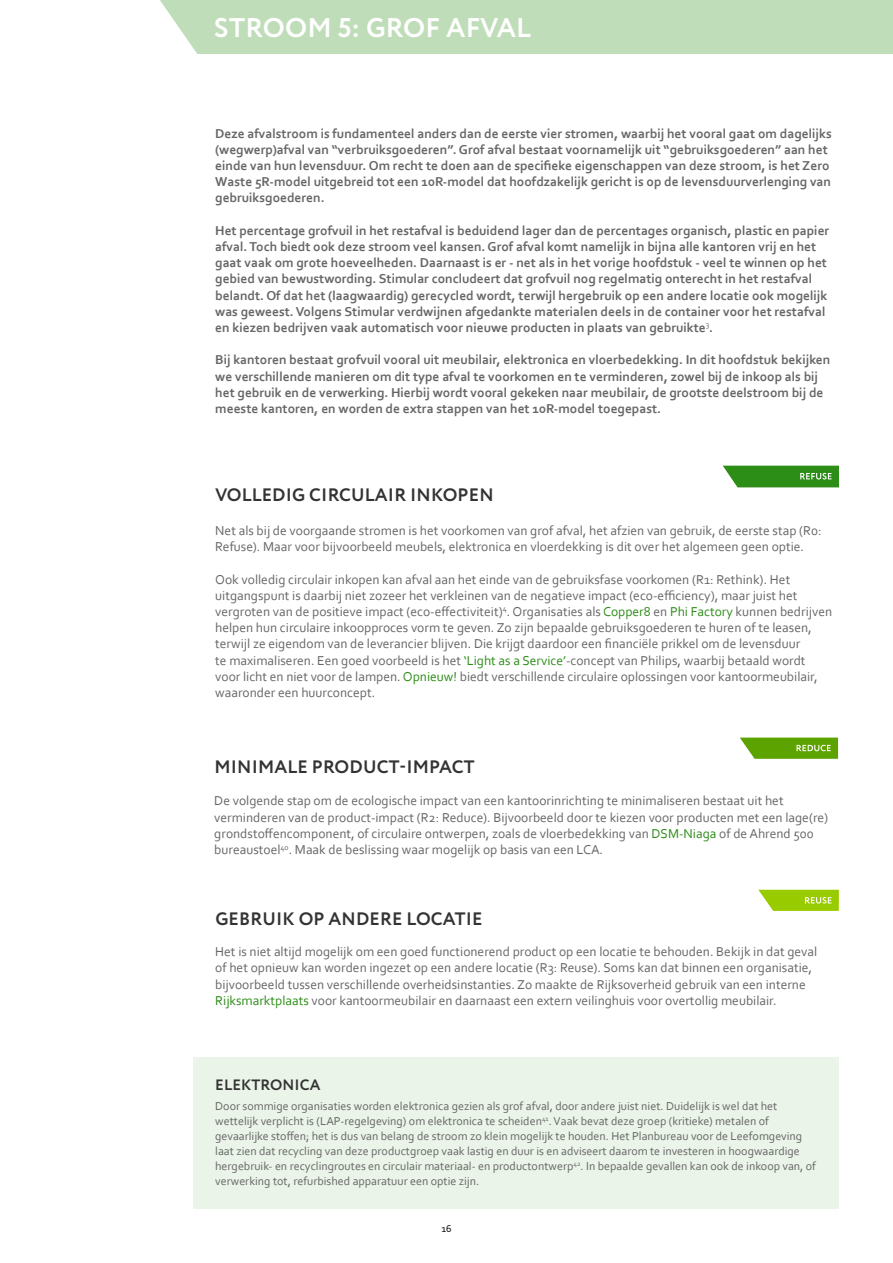
<style>
.page{position:relative;width:893px;height:1263px;background:#fff}
.page>*{position:absolute;margin:0;border:0;box-sizing:border-box;transform-origin:0 0}
.t1{font:700 27px "Circe";letter-spacing:.01em;color:#fff}
.t2{font:700 18px "Circe";letter-spacing:.01em;color:#333}
.t3{font:700 15px "Circe";letter-spacing:.01em;color:#333}
.t4{font:13.5px/16.2px "Corbel";color:#666}
.t5{font:700 13.5px/16.2px "Corbel";color:#666}
.t6{font:12px/15px "Corbel";color:#666}
.t7{font:10.5px "Corbel";color:#000}
.s1{color:#2c8d17}
</style>
<div class="page">
<svg style="left:758px;top:890px;width:81px;height:21px;background:#a7d325"></svg>
<div style="left:160px;top:0;width:733px;height:54px;background:#c0ddb9"></div>
<svg style="left:740px;top:738px;width:98px;height:21px;background:#71ae20"></svg>
<div style="left:194px;top:1057px;width:645px;height:152px;background:#eaf4e8"></div>
<svg style="left:723px;top:466px;width:116px;height:21px;background:#40982d"></svg>
<h1 class="t1" style="left:214px;top:9px;width:319px">STROOM 5: GROF AFVAL</h1>
<p class="t5" style="left:215px;top:125px;width:618px">Deze afvalstroom is fundamenteel anders dan de eerste vier stromen, waarbij het vooral gaat om dagelijks (wegwerp)afval van “verbruiksgoederen”. Grof afval bestaat voornamelijk uit “gebruiksgoederen” aan het einde van hun levensduur. Om recht te doen aan de specifieke eigenschappen van deze stroom, is het Zero Waste 5R-model uitgebreid tot een 10R-model dat hoofdzakelijk gericht is op de levensduurverlenging van gebruiksgoederen.</p>
<p class="t5" style="left:215px;top:222px;width:616px">Het percentage grofvuil in het restafval is beduidend lager dan de percentages organisch, plastic en papier afval. Toch biedt ook deze stroom veel kansen. Grof afval komt namelijk in bijna alle kantoren vrij en het gaat vaak om grote hoeveelheden. Daarnaast is er - net als in het vorige hoofdstuk - veel te winnen op het gebied van bewustwording. Stimular concludeert dat grofvuil nog regelmatig onterecht in het restafval belandt. Of dat het (laagwaardig) gerecycled wordt, terwijl hergebruik op een andere locatie ook mogelijk was geweest. Volgens Stimular verdwijnen afgedankte materialen deels in de container voor het restafval en kiezen bedrijven vaak automatisch voor nieuwe producten in plaats van gebruikte<sup>3</sup>.</p>
<p class="t5" style="left:215px;top:351px;width:617px">Bij kantoren bestaat grofvuil vooral uit meubilair, elektronica en vloerbedekking. In dit hoofdstuk bekijken we verschillende manieren om dit type afval te voorkomen en te verminderen, zowel bij de inkoop als bij het gebruik en de verwerking. Hierbij wordt vooral gekeken naar meubilair, de grootste deelstroom bij de meeste kantoren, en worden de extra stappen van het 10R-model toegepast.</p>
<h2 class="t2" style="left:215px;top:483px;width:280px">VOLLEDIG CIRCULAIR INKOPEN</h2>
<p class="t4" style="left:215px;top:522px;width:608px">Net als bij de voorgaande stromen is het voorkomen van grof afval, het afzien van gebruik, de eerste stap (R0:<br>Refuse). Maar voor bijvoorbeeld meubels, elektronica en vloerdekking is dit over het algemeen geen optie.</p>
<p class="t4" style="left:215px;top:571px;width:618px">Ook volledig circulair inkopen kan afval aan het einde van de gebruiksfase voorkomen (R1: Rethink). Het uitgangspunt is daarbij niet zozeer het verkleinen van de negatieve impact (eco-efficiency), maar juist het vergroten van de positieve impact (eco-effectiviteit)<sup>4</sup>. Organisaties als <span class="s1">Copper8</span> en <span class="s1">Phi Factory</span> kunnen bedrijven helpen hun circulaire inkoopproces vorm te geven. Zo zijn bepaalde gebruiksgoederen te huren of te leasen, terwijl ze eigendom van de leverancier blijven. Die krijgt daardoor een financiële prikkel om de levensduur<br>te maximaliseren. Een goed voorbeeld is het <span class="s1">‘Light as a Service’</span>-concept van Philips, waarbij betaald wordt voor licht en niet voor de lampen. <span class="s1">Opnieuw!</span> biedt verschillende circulaire oplossingen voor kantoormeubilair, waaronder een huurconcept.</p>
<h2 class="t2" style="left:214px;top:754px;width:262px">MINIMALE PRODUCT-IMPACT</h2>
<p class="t4" style="left:214px;top:792px;width:615px">De volgende stap om de ecologische impact van een kantoorinrichting te minimaliseren bestaat uit het verminderen van de product-impact (R2: Reduce). Bijvoorbeeld door te kiezen voor producten met een lage(re) grondstoffencomponent, of circulaire ontwerpen, zoals de vloerbedekking van <span class="s1">DSM-Niaga</span> of de Ahrend 500 bureaustoel<sup>40</sup>. Maak de beslissing waar mogelijk op basis van een LCA.</p>
<h2 class="t2" style="left:215px;top:906px;width:269px">GEBRUIK OP ANDERE LOCATIE</h2>
<p class="t4" style="left:215px;top:943px;width:603px">Het is niet altijd mogelijk om een goed functionerend product op een locatie te behouden. Bekijk in dat geval of het opnieuw kan worden ingezet op een andere locatie (R3: Reuse). Soms kan dat binnen een organisatie, bijvoorbeeld tussen verschillende overheidsinstanties. Zo maakte de Rijksoverheid gebruik van een interne <span class="s1">Rijksmarktplaats</span> voor kantoormeubilair en daarnaast een extern veilinghuis voor overtollig meubilair.</p>
<p class="t3" style="left:215px;top:1075px;width:107px">ELEKTRONICA</p>
<p class="t6" style="left:215px;top:1098px;width:602px">Door sommige organisaties worden elektronica gezien als grof afval, door andere juist niet. Duidelijk is wel dat het wettelijk verplicht is (LAP-regelgeving) om elektronica te scheiden<sup>41</sup>. Vaak bevat deze groep (kritieke) metalen of gevaarlijke stoffen; het is dus van belang de stroom zo klein mogelijk te houden. Het Planbureau voor de Leefomgeving laat zien dat recycling van deze productgroep vaak lastig en duur is en adviseert daarom te investeren in hoogwaardige hergebruik- en recyclingroutes en circulair materiaal- en productontwerp<sup>42</sup>. In bepaalde gevallen kan ook de inkoop van, of verwerking tot, refurbished apparatuur een optie zijn.</p>
<p class="t7" style="left:441px;top:1222px;width:12px">16</p>
</div>
